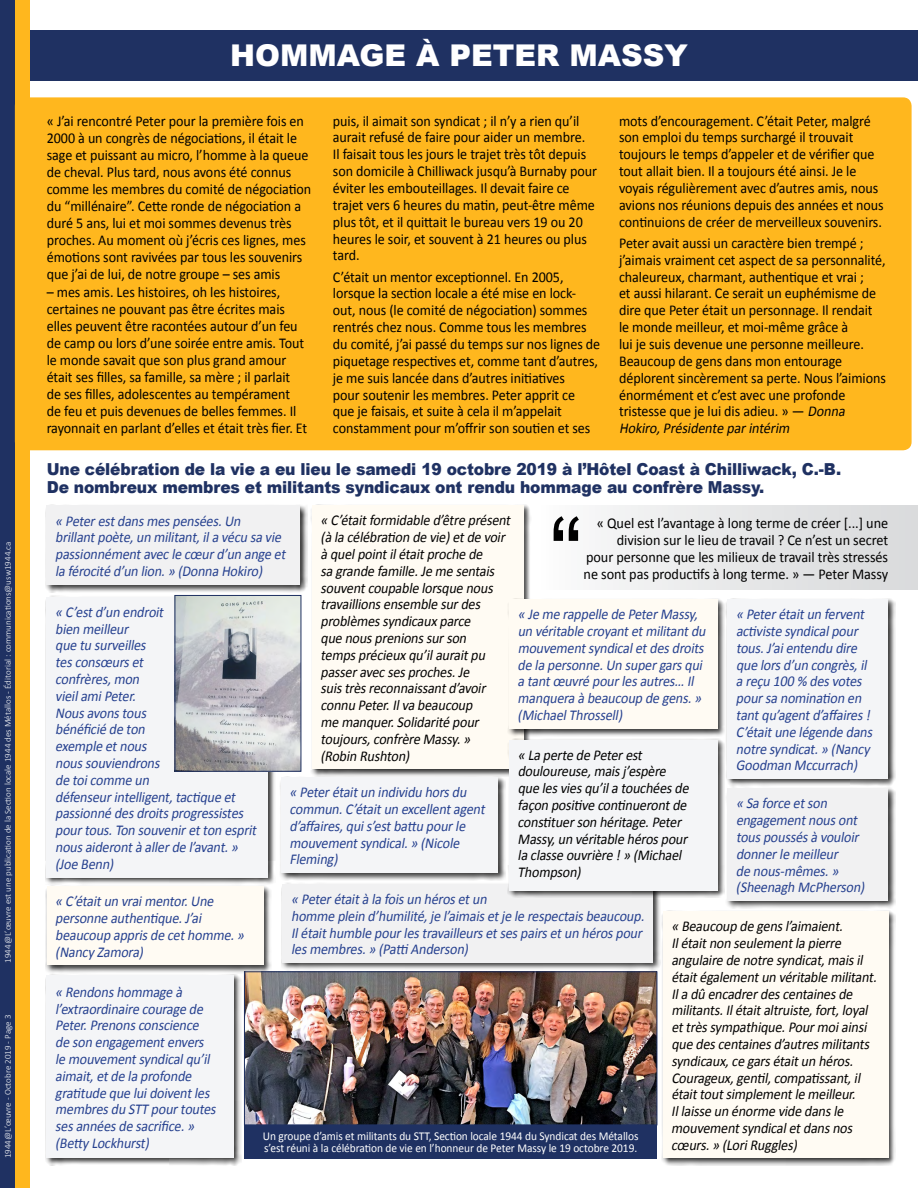
<style>
.page{position:relative;width:918px;height:1188px;background:#fff}
.page>*{position:absolute;margin:0;border:0;box-sizing:border-box;transform-origin:0 0}
.t1{font:105px "Arial";color:#000;scale:.95 1}
.t2{font:900 30px "Arial";color:#fff}
.t3{font:900 16.5px/18px "Arial";letter-spacing:-.01em;color:#1f3162;scale:.94 1}
.t4{font:15px/16.8px "Calibri";letter-spacing:-.005em;color:#000;scale:.94 1}
.t5{font:italic 15px/16.8px "Calibri";color:#25408f;scale:.93 1}
.t6{font:italic 15px/16.8px "Calibri";color:#000;scale:.93 1}
.t7{font:15px/17.2px "Calibri";letter-spacing:-.005em;color:#000;text-align:right;scale:.95 1}
.t8{font:12px/12px "Calibri";letter-spacing:-.005em;color:#fff;scale:.95 1}
.t9{font:300 9px "Calibri";color:#fff}
.s1{font-style:italic}
</style>
<div class="page">
<div style="left:0;top:30px;width:918px;height:50px;background:#1f3162"></div>
<div style="left:0;top:0;width:30px;height:1188px;background:#ffb71e"></div>
<div style="left:0;top:0;width:15px;height:1188px;background:#1f3162"></div>
<div style="left:15px;top:97px;width:897px;height:353px;background:#ffb71e;border-radius:9px"></div>
<div style="left:281px;top:883px;width:380px;height:88px;background:#000;opacity:.75"></div>
<div style="left:283px;top:884px;width:370px;height:79px;background:#f1f1f2"></div>
<div style="left:726px;top:787px;width:170px;height:122px;background:#000;opacity:.75"></div>
<div style="left:728px;top:789px;width:160px;height:112px;background:#f1f1f2"></div>
<div style="left:45px;top:595px;width:231px;height:290px;background:#000;opacity:.75"></div>
<div style="left:47px;top:597px;width:221px;height:280px;background:#f4f5f7"></div>
<div style="left:244px;top:1125px;width:413px;height:33px;background:#1f3162"></div>
<div style="left:536px;top:506px;width:382px;height:84px;background:linear-gradient(to right,#fbfbfb,#d7d8da)"></div>
<div style="left:45px;top:504px;width:263px;height:89px;background:#000;opacity:.75"></div>
<div style="left:47px;top:506px;width:253px;height:79px;background:#f1f1f2"></div>
<div style="left:310px;top:504px;width:222px;height:273px;background:#000;opacity:.75"></div>
<div style="left:312px;top:506px;width:212px;height:263px;background:#fffbf3"></div>
<div style="left:45px;top:885px;width:226px;height:88px;background:#000;opacity:.75"></div>
<div style="left:47px;top:887px;width:217px;height:78px;background:#fffbf3"></div>
<div style="left:279px;top:776px;width:227px;height:105px;background:#000;opacity:.75"></div>
<div style="left:281px;top:777px;width:217px;height:96px;background:#f4f5f7"></div>
<img style="left:177px;top:597px;width:122px;height:172px">
<div style="left:175px;top:595px;width:126px;height:176px;border:1px solid #1f3162"></div>
<div style="left:507px;top:598px;width:218px;height:138px;background:#000;opacity:.75"></div>
<div style="left:509px;top:600px;width:209px;height:129px;background:#fffbf3"></div>
<div style="left:661px;top:910px;width:235px;height:256px;background:#000;opacity:.75"></div>
<div style="left:663px;top:912px;width:225px;height:246px;background:#fffbf3"></div>
<div style="left:726px;top:598px;width:170px;height:188px;background:#000;opacity:.75"></div>
<div style="left:728px;top:600px;width:160px;height:179px;background:#f4f5f7"></div>
<div style="left:45px;top:974px;width:197px;height:192px;background:#000;opacity:.75"></div>
<div style="left:47px;top:975px;width:187px;height:183px;background:#f4f5f7"></div>
<div style="left:507px;top:738px;width:218px;height:160px;background:#000;opacity:.75"></div>
<div style="left:509px;top:740px;width:209px;height:151px;background:#f4f5f7"></div>
<img style="left:246px;top:974px;width:409px;height:149px">
<div style="left:244px;top:972px;width:413px;height:153px;border:1px solid #1f3162"></div>
<p class="t9" style="left:2px;top:963px;width:423px;rotate:-90deg">1944@L’œuvre est une publication de la Section locale 1944 des Métallos - Éditorial : communications@usw1944.ca</p>
<p class="t9" style="left:2px;top:1158px;width:145px;rotate:-90deg">1944@L’œuvre - Octobre 2019 - Page 3</p>
<h2 class="t2" style="left:230px;top:33px;width:459px">HOMMAGE À PETER MASSY</h2>
<p class="t4" style="left:47px;top:112px;width:283px">« J’ai rencontré Peter pour la première fois en 2000 à un congrès de négociations, il était le sage et puissant au micro, l’homme à la queue de cheval. Plus tard, nous avons été connus comme les membres du comité de négociation du “millénaire”. Cette ronde de négociation a duré 5 ans, lui et moi sommes devenus très proches. Au moment où j’écris ces lignes, mes émotions sont ravivées par tous les souvenirs que j’ai de lui, de notre groupe – ses amis</p>
<p class="t4" style="left:47px;top:283px;width:279px">– mes amis. Les histoires, oh les histoires, certaines ne pouvant pas être écrites mais elles peuvent être racontées autour d’un feu de camp ou lors d’une soirée entre amis. Tout le monde savait que son plus grand amour était ses filles, sa famille, sa mère ; il parlait de ses filles, adolescentes au tempérament de feu et puis devenues de belles femmes. Il rayonnait en parlant d’elles et était très fier. Et</p>
<p class="t4" style="left:333px;top:112px;width:282px">puis, il aimait son syndicat ; il n’y a rien qu’il aurait refusé de faire pour aider un membre.<br>Il faisait tous les jours le trajet très tôt depuis son domicile à Chilliwack jusqu’à Burnaby pour éviter les embouteillages. Il devait faire ce trajet vers 6 heures du matin, peut-être même plus tôt, et il quittait le bureau vers 19 ou 20 heures le soir, et souvent à 21 heures ou plus tard.</p>
<p class="t4" style="left:333px;top:268px;width:286px">C’était un mentor exceptionnel. En 2005, lorsque la section locale a été mise en lock&shy;out, nous (le comité de négociation) sommes rentrés chez nous. Comme tous les membres du comité, j’ai passé du temps sur nos lignes de piquetage respectives et, comme tant d’autres, je me suis lancée dans d’autres initiatives<br>pour soutenir les membres. Peter apprit ce que je faisais, et suite à cela il m’appelait constamment pour m’offrir son soutien et ses</p>
<p class="t4" style="left:619px;top:112px;width:283px">mots d’encouragement. C’était Peter, malgré son emploi du temps surchargé il trouvait toujours le temps d’appeler et de vérifier que tout allait bien. Il a toujours été ainsi. Je le voyais régulièrement avec d’autres amis, nous avions nos réunions depuis des années et nous continuions de créer de merveilleux souvenirs.</p>
<p class="t4" style="left:619px;top:235px;width:285px">Peter avait aussi un caractère bien trempé ; j’aimais vraiment cet aspect de sa personnalité, chaleureux, charmant, authentique et vrai ;<br>et aussi hilarant. Ce serait un euphémisme de dire que Peter était un personnage. Il rendait le monde meilleur, et moi-même grâce à<br>lui je suis devenue une personne meilleure.<br>Beaucoup de gens dans mon entourage déplorent sincèrement sa perte. Nous l’aimions énormément et c’est avec une profonde tristesse que je lui dis adieu. » — <span class="s1">Donna Hokiro,Présidente parintérim</span></p>
<p class="t3" style="left:47px;top:459px;width:847px">Une célébration de la vie a eu lieu le samedi 19 octobre 2019 à l’Hôtel Coast à Chilliwack, C.-B.<br>De nombreux membres et militants syndicaux ont rendu hommage au confrère Massy.</p>
<p class="t5" style="left:55px;top:512px;width:253px">« Peterestdansmespensées.Un brillantpoète,un militant,ila vécu sa vie passionnémentavecle cœurd’un ange et la férocité d’un lion.» (Donna Hokiro)</p>
<p class="t6" style="left:321px;top:512px;width:209px">« C’étaitformidable d’être présent (à la célébration de vie)etde voir à quelpointilétaitproche de<br>sa grande famille.Je me sentais souventcoupable lorsque nous travaillionsensemble surdes problèmessyndicauxparce<br>que nousprenionssurson tempsprécieuxqu’ilauraitpu passeravecsesproches.Je suistrèsreconnaissantd’avoir connu Peter.Ilva beaucoup<br>me manquer.Solidarité pour toujours,confrère Massy.» (Robin Rushton)</p>
<h1 class="t1" style="left:550px;top:487px;width:36px">“</h1>
<p class="t7" style="left:584px;top:514px;width:322px">« Quel est l’avantage à long terme de créer [...] une division sur le lieu de travail ? Ce n’est un secret<br>pour personne que les milieux de travail très stressés ne sont pas productifs à long terme. » — Peter Massy</p>
<p class="t5" style="left:55px;top:603px;width:221px">« C’estd’un endroit<br>bien meilleur<br>que tu surveilles<br>tesconsœurset<br>confrères,mon<br>vieilamiPeter.<br>Nousavonstous<br>bénéficié de ton<br>exemple etnous noussouviendrons<br>de toicomme un défenseurintelligent,tactique et passionné desdroitsprogressistes pourtous.Ton souveniretton esprit nousaiderontà allerde l’avant.» (Joe Benn)</p>
<p class="t5" style="left:736px;top:606px;width:152px">« Peterétaitun fervent activiste syndicalpour tous.J’aientendu dire que lorsd’un congrès,il a reçu 100 % desvotes poursa nomination en tantqu’agentd’affaires!<br>C’étaitune légende dans notre syndicat.» (Nancy<br>Goodman Mccurrach)</p>
<p class="t5" style="left:518px;top:606px;width:207px">« Je me rappelle de PeterMassy, un véritable croyantetmilitantdu mouvementsyndicaletdesdroits de la personne.Un supergarsqui a tantœuvré pourlesautres… Il manquera à beaucoup de gens.» (MichaelThrossell)</p>
<p class="t6" style="left:518px;top:746px;width:189px">« La perte de Peterest douloureuse,maisj ’espère que lesviesqu’ila touchéesde façon positive continuerontde constituerson héritage.Peter<br>Massy,un véritable hérospour la classe ouvrière !» (Michael<br>Thompson)</p>
<p class="t5" style="left:290px;top:784px;width:215px">« Peterétaitun individu horsdu commun.C’étaitun excellentagent d’affaires,quis’estbattu pourle mouvementsyndical.» (Nicole<br>Fleming)</p>
<p class="t5" style="left:736px;top:795px;width:143px">« Sa force etson engagementnousont touspoussésà vouloir donnerle meilleur<br>de nous-mêmes.» (Sheenagh McPherson)</p>
<p class="t5" style="left:291px;top:891px;width:385px">« Peterétaità la foisun hérosetun<br>homme plein d’humilité,je l’aimaisetje le respectaisbeaucoup.<br>Ilétaithumble pourlestravailleursetsespairsetun hérospour lesmembres.» (Patti Anderson)</p>
<p class="t5" style="left:55px;top:893px;width:208px">« C’étaitun vraimentor.Une personne authentique.J’ai beaucoup apprisde cethomme.» (NancyZamora)</p>
<p class="t6" style="left:671px;top:918px;width:226px">« Beaucoup de gensl’aimaient.<br>Ilétaitnon seulementla pierre angulaire de notre syndicat,maisil étaitégalementun véritable militant.<br>Ila dû encadrerdescentainesde militants.Ilétaitaltruiste,fort,loyal ettrèssympathique.Pourmoiainsi que descentainesd’autresmilitants syndicaux,ce garsétaitun héros.<br>Courageux,gentil,compatissant,il étaittoutsimplementle meilleur.<br>Illaisse un énorme vide dansle mouvementsyndicaletdansnos cœurs.» (LoriRuggles)</p>
<p class="t5" style="left:55px;top:984px;width:178px">« Rendonshommage à l’extraordinaire courage de<br>Peter.Prenonsconscience de son engagementenvers le mouvementsyndicalqu’il aimait,etde la profonde gratitude que luidoiventles membresdu STT pourtoutes sesannéesde sacrifice.» (BettyLockhurst)</p>
<p class="t8" style="left:263px;top:1130px;width:397px">Un groupe d’amis et militants du STT, Section locale 1944 du Syndicat des Métallos s’est réuni à la célébration de vie en l’honneur de Peter Massy le 19 octobre 2019.</p>
</div>
